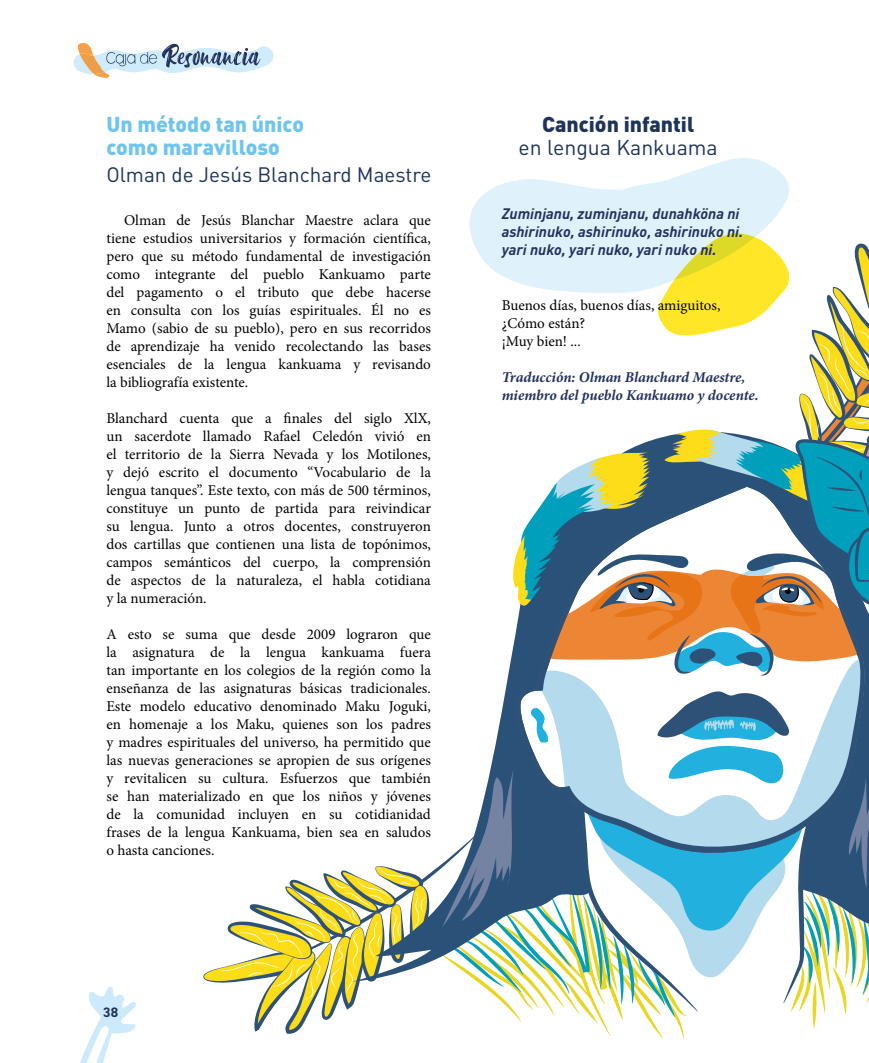
<style>
.page{position:relative;width:869px;height:1063px;background:#fff}
.page>*{position:absolute;margin:0;border:0;box-sizing:border-box;transform-origin:0 0}
.t1{font:900 21.25px/23px "DIN Pro";color:#6fc5ee}
.t2{font:21.25px "DIN Pro";color:#1f345a}
.t3{font:900 21.25px "DIN Pro";color:#1f345a}
.t4{font:20.62px "DIN Pro";color:#1c345a}
.t5{font:15px/18px "Minion Pro";color:#000;text-align:justify}
.t6{font:italic 700 15px/18px "DIN Pro";color:#24325e}
.t7{font:italic 700 15px/18px "Minion Pro";letter-spacing:-.005em;color:#24325e}
.t8{font:700 13.75px "DIN2014";color:#1c355d}
</style>
<div class="page">
<svg style="left:74px;top:43px;width:199px;height:35px"></svg>
<svg style="left:80px;top:987px;width:56px;height:76px"></svg>
<svg style="left:469px;top:181px;width:43px;height:100px;fill:#dff1fb"></svg>
<svg style="left:514px;top:676px;width:351px;height:14px"></svg>
<svg style="left:203px;top:690px;width:665px;height:349px"></svg>
<svg style="left:512px;top:158px;width:356px;height:518px"></svg>
<h1 class="t1" style="left:106px;top:110px;width:199px">Un método tan único como maravilloso</h1>
<h2 class="t4" style="left:106px;top:158px;width:326px">Olman de Jesús Blanchard Maestre</h2>
<p class="t5" style="left:106px;top:211px;width:326px;text-indent:18px">Olman de Jesús Blanchar Maestre aclara que tiene estudios universitarios y formación científica, pero que su método fundamental de investigación como integrante del pueblo Kankuamo parte del pagamento o el tributo que debe hacerse en consulta con los guías espirituales. Él no es Mamo (sabio de su pueblo), pero en sus recorridos de aprendizaje ha venido recolectando las bases esenciales de la lengua kankuama y revisando la bibliografía existente.</p>
<p class="t5" style="left:106px;top:409px;width:326px">Blanchard cuenta que a finales del siglo XlX, un sacerdote llamado Rafael Celedón vivió en el territorio de la Sierra Nevada y los Motilones, y dejó escrito el documento “Vocabulario de la lengua tanques”. Este texto, con más de 500 términos, constituye un punto de partida para reivindicar su lengua. Junto a otros docentes, construyeron dos cartillas que contienen una lista de topónimos, campos semánticos del cuerpo, la comprensión de aspectos de la naturaleza, el habla cotidiana y la numeración.</p>
<p class="t5" style="left:106px;top:625px;width:326px">A esto se suma que desde 2009 lograron que la asignatura de la lengua kankuama fuera tan importante en los colegios de la región como la enseñanza de las asignaturas básicas tradicionales.<br>Este modelo educativo denominado Maku Joguki, en homenaje a los Maku, quienes son los padres y madres espirituales del universo, ha permitido que las nuevas generaciones se apropien de sus orígenes y revitalicen su cultura. Esfuerzos que también se han materializado en que los niños y jóvenes de la comunidad incluyen en su cotidianidad frases de la lengua Kankuama, bien sea en saludos o hasta canciones.</p>
<p class="t8" style="left:103px;top:1003px;width:16px">38</p>
<h1 class="t3" style="left:542px;top:106px;width:154px">Canción infantil</h1>
<h1 class="t2" style="left:518px;top:131px;width:200px">en lengua Kankuama</h1>
<p class="t6" style="left:501px;top:202px;width:243px">Zuminjanu, zuminjanu, dunahköna ni ashirinuko, ashirinuko, ashirinuko ni. yari nuko, yari nuko, yari nuko ni.</p>
<p class="t5" style="left:501px;top:296px;width:220px;text-align:left">Buenos días, buenos días, amiguitos, ¿Cómo están?<br>¡Muy bien! ...</p>
<p class="t7" style="left:501px;top:368px;width:258px">Traducción: Olman Blanchard Maestre, miembro del pueblo Kankuamo y docente.</p>
</div>
